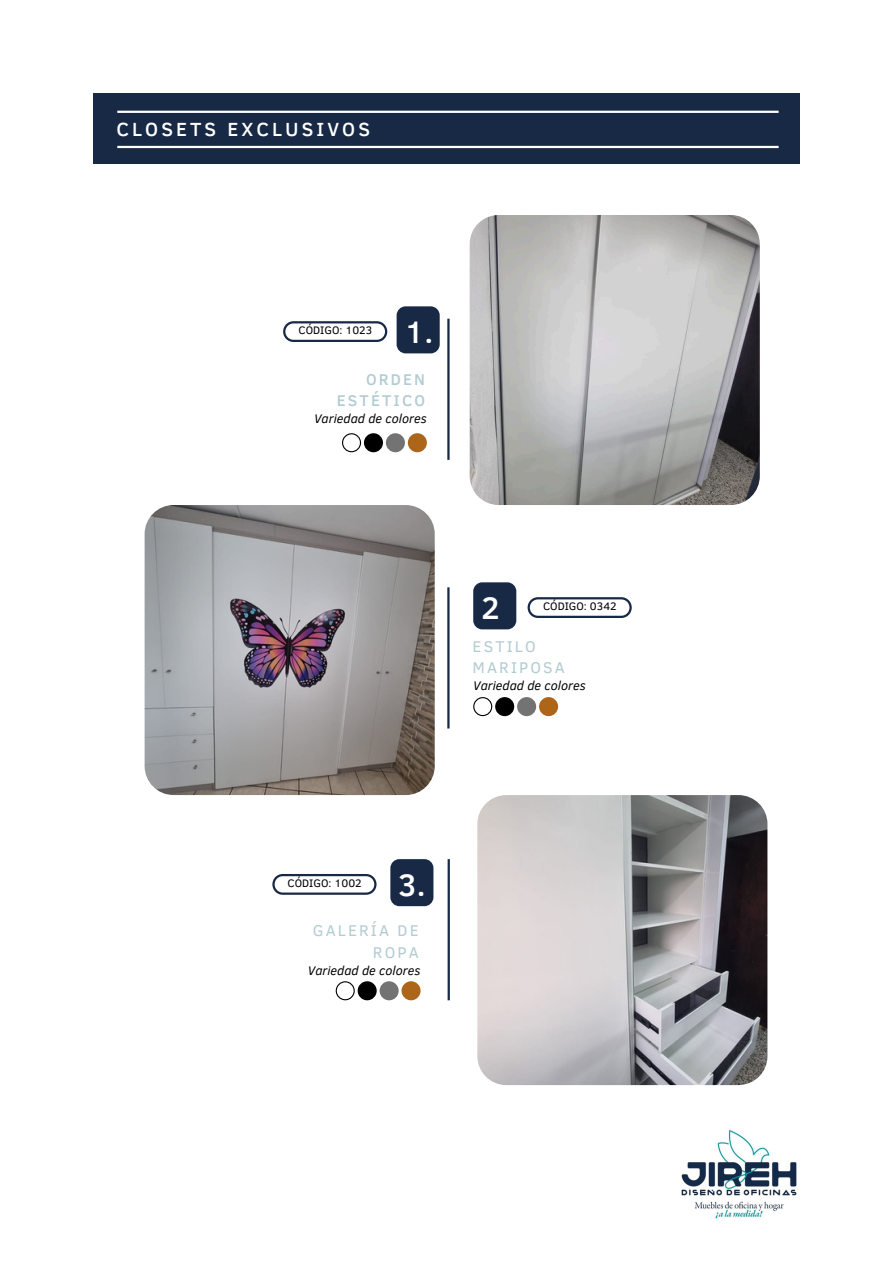
<style>
.page{position:relative;width:894px;height:1264px;background:#fff}
.page>*{position:absolute;margin:0;border:0;box-sizing:border-box;transform-origin:0 0}
.t1{font:500 31.95px "Clear Sans";color:#fff}
.t2{font:500 19.5px "Clear Sans";letter-spacing:.16em;color:#fff}
.t3{font:15.9px/21.3px "Clear Sans";letter-spacing:.135em;color:#b2ccd2}
.t4{font:500 15.9px/21.3px "Clear Sans";letter-spacing:.13em;color:#b2ccd2;text-align:right}
.t5{font:italic 12.75px "Clear Sans";color:#000}
.t6{font:11.1px "Clear Sans";color:#000}
</style>
<div class="page">
<img style="left:469px;top:215px;width:290px;height:290px;border-radius:29px">
<div style="left:93px;top:93px;width:707px;height:71px;background:#172945"></div>
<hr style="left:117px;top:111px;width:661px;height:2px;background:#fff">
<hr style="left:117px;top:146px;width:661px;height:2px;background:#fff">
<img style="left:144px;top:505px;width:290px;height:290px;border-radius:29px">
<img style="left:477px;top:795px;width:290px;height:290px;border-radius:29px">
<hr style="left:447px;top:319px;width:2px;height:141px;background:#172945">
<div style="left:396px;top:306px;width:43px;height:47px;background:#172945;border-radius:9px"></div>
<svg style="left:283px;top:321px;width:104px;height:21px"></svg>
<svg style="left:342px;top:433px;width:19px;height:19px"></svg>
<div style="left:364px;top:433px;width:19px;height:19px;background:#000;border-radius:50%"></div>
<div style="left:386px;top:433px;width:19px;height:19px;background:#737373;border-radius:50%"></div>
<div style="left:408px;top:433px;width:19px;height:19px;background:#ad651a;border-radius:50%"></div>
<hr style="left:447px;top:587px;width:2px;height:141px;background:#172945">
<div style="left:473px;top:582px;width:43px;height:47px;background:#172945;border-radius:9px"></div>
<svg style="left:527px;top:597px;width:104px;height:21px"></svg>
<svg style="left:473px;top:697px;width:19px;height:19px"></svg>
<div style="left:495px;top:697px;width:19px;height:19px;background:#000;border-radius:50%"></div>
<div style="left:517px;top:697px;width:19px;height:19px;background:#737373;border-radius:50%"></div>
<div style="left:539px;top:697px;width:19px;height:19px;background:#ad651a;border-radius:50%"></div>
<hr style="left:447px;top:859px;width:2px;height:141px;background:#172945">
<div style="left:390px;top:859px;width:43px;height:47px;background:#172945;border-radius:9px"></div>
<svg style="left:272px;top:874px;width:104px;height:20px"></svg>
<svg style="left:335px;top:981px;width:19px;height:19px"></svg>
<div style="left:357px;top:981px;width:19px;height:19px;background:#000;border-radius:50%"></div>
<div style="left:379px;top:981px;width:19px;height:19px;background:#737373;border-radius:50%"></div>
<div style="left:401px;top:981px;width:19px;height:19px;background:#ad651a;border-radius:50%"></div>
<img style="left:681px;top:1129px;width:116px;height:90px">
<h5 class="t2" style="left:117px;top:115px;width:255px">CLOSETS EXCLUSIVOS</h5>
<h4 class="t6" style="left:298px;top:322px;width:75px">CÓDIGO: 1023</h4>
<p class="t1" style="left:404px;top:308px;width:30px">1.</p>
<p class="t4" style="left:337px;top:368px;width:90px">ORDEN<br>ESTÉTICO</p>
<h1 class="t5" style="left:314px;top:410px;width:114px">Variedad de colores</h1>
<p class="t1" style="left:481px;top:584px;width:20px">2</p>
<p class="t6" style="left:543px;top:598px;width:75px">CÓDIGO: 0342</p>
<h5 class="t3" style="left:472px;top:634px;width:94px">ESTILO<br>MARIPOSA</h5>
<p class="t5" style="left:473px;top:676px;width:114px">Variedad de colores</p>
<p class="t6" style="left:287px;top:875px;width:76px">CÓDIGO: 1002</p>
<h5 class="t1" style="left:398px;top:861px;width:29px">3.</h5>
<h4 class="t3" style="left:313px;top:919px;width:107px;text-align:right">GALERÍA DE<br>ROPA</h4>
<p class="t5" style="left:308px;top:961px;width:114px">Variedad de colores</p>
</div>
